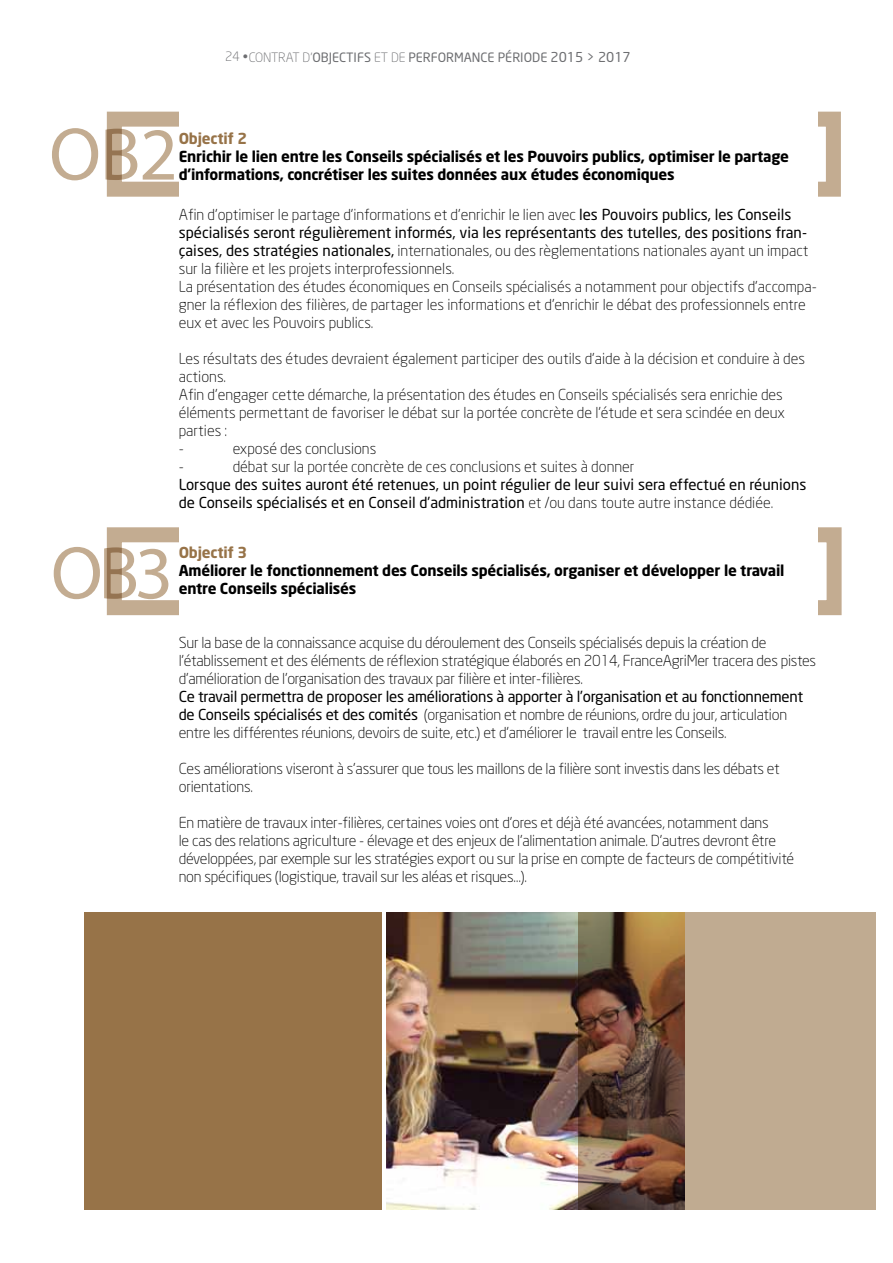
<style>
.page{position:relative;width:893px;height:1263px;background:#fff}
.page>*{position:absolute;margin:0;border:0;box-sizing:border-box;transform-origin:0 0}
.t1{font:75px "Myriad Pro";letter-spacing:-.035em;color:#c3ac91}
.t2{font:300 15px/18px "Neo Sans";letter-spacing:-.015em;color:#000}
.t3{font:700 15px/18px "Neo Sans";letter-spacing:-.015em;color:#000}
.t4{font:15px/18px "Neo Sans";color:#000}
.t5{font:700 15px "Neo Sans";letter-spacing:-.015em;color:#977348}
.t6{font:12.75px "Neo Sans";color:#6d6e71}
.s1{font-weight:300}
.s2{font-size:13.5px}
.s3{font-weight:400}
</style>
<div class="page">
<div style="left:107px;top:112px;width:734px;height:85px;border:15px solid #c3ac91"></div>
<div style="left:107px;top:527px;width:735px;height:88px;border:15px solid #c3ac91"></div>
<img style="left:387px;top:912px;width:191px;height:298px">
<div style="left:84px;top:912px;width:297px;height:298px;background:#977348"></div>
<svg style="left:578px;top:912px;width:298px;height:298px;fill:#c0ab91"></svg>
<div style="left:179px;top:96px;width:638px;height:805px;background:#fff"></div>
<p class="t6" style="left:225px;top:49px;width:407px"><span class="s1">24 •Contrat d’</span>objectifs <span class="s1">et de</span> performance période <span class="s2">2015 &gt; 2017</span></p>
<h1 class="t1" style="left:49px;top:108px;width:130px">OB2</h1>
<p class="t5" style="left:179px;top:129px;width:70px">Objectif 2</p>
<p class="t3" style="left:179px;top:147px;width:612px">Enrichir le lien entre les Conseils spécialisés et les Pouvoirs publics, optimiser le partage d’informations, concrétiser les suites données aux études économiques</p>
<p class="t2" style="left:179px;top:206px;width:640px">Afin d’optimiser le partage d’informations et d’enrichir le lien avec <span class="s3">les Pouvoirs publics, les Conseils spécialisés seront régulièrement informés, via les représentants des tutelles, des positions fran&shy;çaises, des stratégies nationales,</span> internationales, ou des règlementations nationales ayant un impact sur la filière et les projets interprofessionnels.<br>La présentation des études économiques en Conseils spécialisés a notamment pour objectifs d’accompa&shy;gner la réflexion des filières, de partager les informations et d’enrichir le débat des professionnels entre eux et avec les Pouvoirs publics.</p>
<p class="t2" style="left:179px;top:350px;width:628px">Les résultats des études devraient également participer des outils d’aide à la décision et conduire à des actions.<br>Afin d’engager cette démarche, la présentation des études en Conseils spécialisés sera enrichie des éléments permettant de favoriser le débat sur la portée concrète de l’étude et sera scindée en deux parties :<br>-</p>
<p class="t2" style="left:233px;top:440px;width:145px">exposé des conclusions</p>
<h1 class="t1" style="left:51px;top:527px;width:124px">OB3</h1>
<p class="t2" style="left:179px;top:458px;width:7px">-</p>
<p class="t2" style="left:233px;top:458px;width:403px">débat sur la portée concrète de ces conclusions et suites à donner</p>
<p class="t4" style="left:179px;top:476px;width:629px">Lorsque des suites auront été retenues, un point régulier de leur suivi sera effectué en réunions de Conseils spécialisés et en Conseil d’administration <span class="s1">et /ou dans toute autre instance dédiée.</span></p>
<p class="t5" style="left:179px;top:543px;width:70px">Objectif 3</p>
<p class="t3" style="left:179px;top:561px;width:607px">Améliorer le fonctionnement des Conseils spécialisés, organiser et développer le travail entre Conseils spécialisés</p>
<p class="t2" style="left:179px;top:633px;width:639px">Sur la base de la connaissance acquise du déroulement des Conseils spécialisés depuis la création de l’établissement et des éléments de réflexion stratégique élaborés en 2014, FranceAgriMer tracera des pistes d’amélioration de l’organisation des travaux par filière et inter-filières.</p>
<p class="t2" style="left:179px;top:687px;width:626px"><span class="s3">Ce travail permettra de proposer les améliorations à apporter à l’organisation et au fonctionnement de Conseils spécialisés et des comités</span> (organisation et nombre de réunions, ordre du jour, articulation entre les différentes réunions, devoirs de suite, etc.) et d’améliorer le travail entre les Conseils.</p>
<p class="t2" style="left:179px;top:759px;width:603px">Ces améliorations viseront à s’assurer que tous les maillons de la filière sont investis dans les débats et orientations.</p>
<p class="t2" style="left:179px;top:813px;width:617px">En matière de travaux inter-filières, certaines voies ont d’ores et déjà été avancées, notamment dans<br>le cas des relations agriculture - élevage et des enjeux de l’alimentation animale. D’autres devront être développées, par exemple sur les stratégies export ou sur la prise en compte de facteurs de compétitivité non spécifiques (logistique, travail sur les aléas et risques…).</p>
</div>
